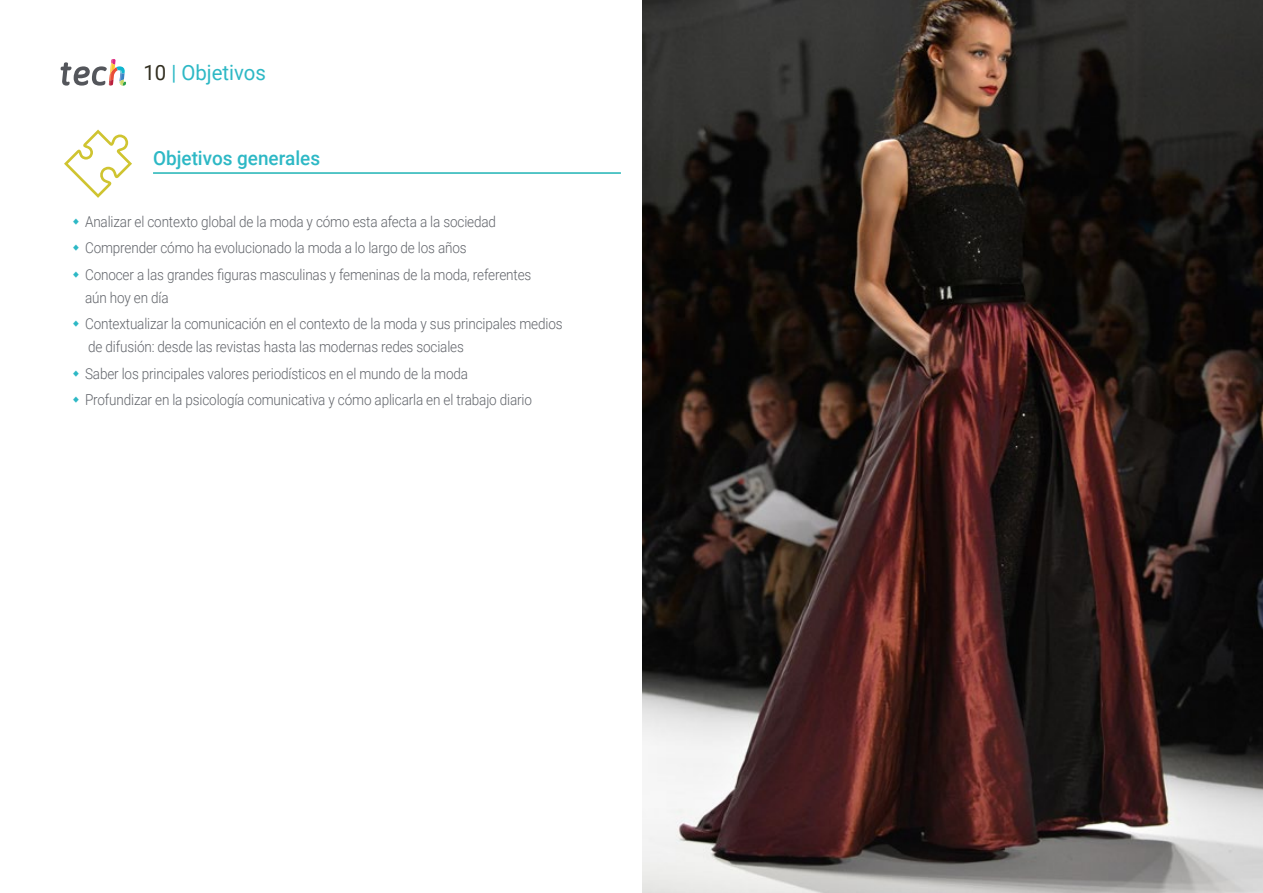
<style>
.page{position:relative;width:1263px;height:893px;background:#fff}
.page>*{position:absolute;margin:0;border:0;box-sizing:border-box;transform-origin:0 0}
.t1{font:21px "Roboto";color:#2db8c5}
.t2{font:500 19.5px "Roboto";color:#2db8c5}
.t3{font:300 15px/26.7px "Roboto";letter-spacing:-.01em;color:#61646a;scale:.9 1}
.s1{color:#312e20}
</style>
<div class="page">
<hr style="left:153px;top:173px;width:468px;height:1px;background:#2db8c5">
<svg style="left:64px;top:130px;width:68px;height:68px"></svg>
<svg style="left:61px;top:59px;width:65px;height:27px"></svg>
<img style="left:642px;top:0;width:621px;height:893px">
<h1 class="t1" style="left:144px;top:57px;width:124px"><span class="s1">10</span> | Objetivos</h1>
<h2 class="t2" style="left:153px;top:144px;width:169px">Objetivos generales</h2>
<p class="t3" style="left:85px;top:207px;width:497px">Analizar el contexto global de la moda y cómo esta afecta a la sociedad<br>Comprender cómo ha evolucionado la moda a lo largo de los años<br>Conocer a las grandes figuras masculinas y femeninas de la moda, referentes</p>
<p class="t3" style="left:85px;top:283px;width:532px">aún hoy en día<br>Contextualizar la comunicación en el contexto de la moda y sus principales medios</p>
<p class="t3" style="left:85px;top:333px;width:498px">de difusión: desde las revistas hasta las modernas redes sociales<br>Saber los principales valores periodísticos en el mundo de la moda<br>Profundizar en la psicología comunicativa y cómo aplicarla en el trabajo diario</p>
</div>
